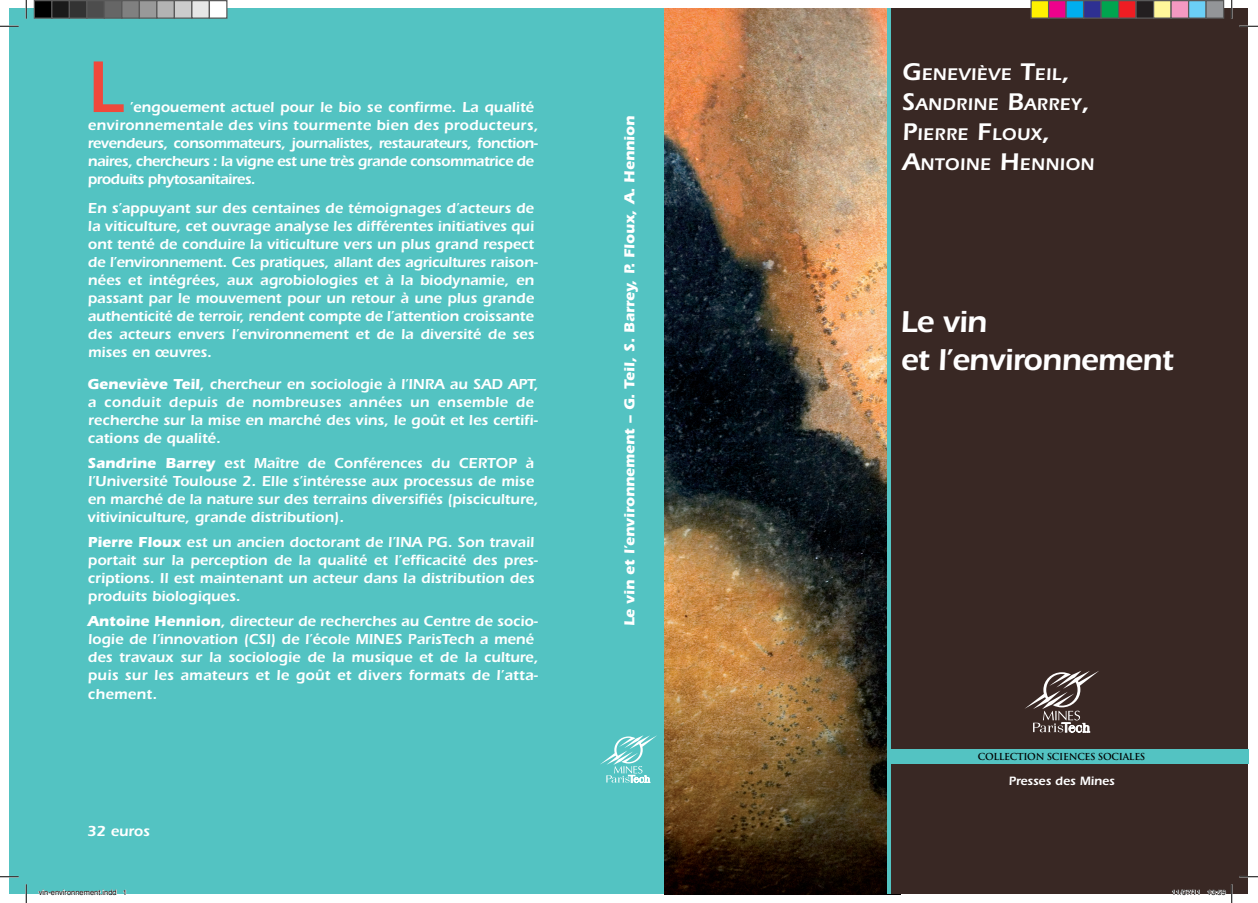
<style>
.page{position:relative;width:1258px;height:903px;background:#fff}
.page>*{position:absolute;margin:0;border:0;box-sizing:border-box;transform-origin:0 0}
.t1{font:600 75px "Myriad Pro";color:#ef493c}
.t2{font:600 31.25px/37.5px "Itc Eras";letter-spacing:-.02em;color:#fff}
.t3{font:600 17.5px/30px "Itc Eras";letter-spacing:.03em;color:#fff}
.t4{font:600 15px/18px "Itc Eras";color:#fff}
.t5{font:600 15px/18px "Itc Eras";letter-spacing:-.03em;color:#fff}
.t6{font:700 15px "Itc Eras";color:#fff}
.t7{font:600 12.5px "Itc Eras";color:#fff}
.t8{font:700 9.38px "Trajan";letter-spacing:-.03em;color:#000}
.t9{font:7.5px "Helvetica";color:#000}
.s1{font-weight:700}
.s2{font-size:25px}
</style>
<div class="page">
<div style="left:10px;top:9px;width:1238px;height:885px;background:#53c3c2"></div>
<img style="left:665px;top:9px;width:222px;height:885px">
<div style="left:888px;top:9px;width:360px;height:885px;background:#392824"></div>
<div style="left:891px;top:749px;width:357px;height:15px;background:#53c3c2"></div>
<hr style="left:888px;top:9px;width:3px;height:885px;background:#53c3c2">
<svg style="left:1025px;top:671px;width:74px;height:61px"></svg>
<svg style="left:600px;top:735px;width:57px;height:48px"></svg>
<svg style="left:0;top:25px;width:19px;height:2px"></svg>
<svg style="left:1239px;top:25px;width:19px;height:2px"></svg>
<svg style="left:0;top:876px;width:19px;height:1px"></svg>
<svg style="left:1239px;top:876px;width:19px;height:1px"></svg>
<svg style="left:25px;top:0;width:2px;height:19px"></svg>
<svg style="left:25px;top:884px;width:2px;height:19px"></svg>
<svg style="left:1231px;top:0;width:1px;height:19px"></svg>
<div style="left:34px;top:1px;width:18px;height:17px;background:#000"></div>
<div style="left:34px;top:0;width:18px;height:19px;border:1px solid #595959"></div>
<div style="left:52px;top:1px;width:17px;height:17px;background:#1a1a1a"></div>
<div style="left:51px;top:0;width:19px;height:19px;border:1px solid #595959"></div>
<div style="left:69px;top:1px;width:18px;height:17px;background:#333"></div>
<div style="left:69px;top:0;width:19px;height:19px;border:1px solid #595959"></div>
<div style="left:87px;top:1px;width:17px;height:17px;background:#4d4d4d"></div>
<div style="left:86px;top:0;width:19px;height:19px;border:1px solid #595959"></div>
<div style="left:104px;top:1px;width:18px;height:17px;background:#666"></div>
<div style="left:104px;top:0;width:18px;height:19px;border:1px solid #595959"></div>
<div style="left:122px;top:1px;width:17px;height:17px;background:#808080"></div>
<div style="left:121px;top:0;width:19px;height:19px;border:1px solid #595959"></div>
<div style="left:139px;top:1px;width:18px;height:17px;background:#999"></div>
<div style="left:139px;top:0;width:19px;height:19px;border:1px solid #595959"></div>
<div style="left:157px;top:1px;width:17px;height:17px;background:#b3b3b3"></div>
<div style="left:156px;top:0;width:19px;height:19px;border:1px solid #595959"></div>
<div style="left:174px;top:1px;width:18px;height:17px;background:#ccc"></div>
<div style="left:174px;top:0;width:18px;height:19px;border:1px solid #595959"></div>
<div style="left:192px;top:1px;width:17px;height:17px;background:#e6e6e6"></div>
<div style="left:191px;top:0;width:19px;height:19px;border:1px solid #595959"></div>
<div style="left:209px;top:1px;width:18px;height:17px;background:#fff"></div>
<div style="left:209px;top:0;width:19px;height:19px;border:1px solid #595959"></div>
<div style="left:1031px;top:1px;width:18px;height:17px;background:#fff101"></div>
<div style="left:1030px;top:0;width:19px;height:19px;border:1px solid #595959"></div>
<div style="left:1049px;top:1px;width:17px;height:17px;background:#ed028c"></div>
<div style="left:1048px;top:0;width:19px;height:19px;border:1px solid #595959"></div>
<div style="left:1066px;top:1px;width:18px;height:17px;background:#00aeef"></div>
<div style="left:1065px;top:0;width:19px;height:19px;border:1px solid #595959"></div>
<div style="left:1084px;top:1px;width:17px;height:17px;background:#2e3092"></div>
<div style="left:1083px;top:0;width:19px;height:19px;border:1px solid #595959"></div>
<div style="left:1101px;top:1px;width:18px;height:17px;background:#00a54f"></div>
<div style="left:1100px;top:0;width:19px;height:19px;border:1px solid #595959"></div>
<div style="left:1119px;top:1px;width:17px;height:17px;background:#ee1d23"></div>
<div style="left:1118px;top:0;width:19px;height:19px;border:1px solid #595959"></div>
<div style="left:1136px;top:1px;width:18px;height:17px;background:#231f20"></div>
<div style="left:1135px;top:0;width:19px;height:19px;border:1px solid #595959"></div>
<div style="left:1154px;top:1px;width:17px;height:17px;background:#fff79a"></div>
<div style="left:1153px;top:0;width:19px;height:19px;border:1px solid #595959"></div>
<div style="left:1171px;top:1px;width:18px;height:17px;background:#f499c2"></div>
<div style="left:1170px;top:0;width:19px;height:19px;border:1px solid #595959"></div>
<div style="left:1189px;top:1px;width:17px;height:17px;background:#6bcff6"></div>
<div style="left:1188px;top:0;width:19px;height:19px;border:1px solid #595959"></div>
<div style="left:1206px;top:1px;width:18px;height:17px;background:#939598"></div>
<div style="left:1205px;top:0;width:19px;height:19px;border:1px solid #595959"></div>
<svg style="left:38px;top:889px;width:79px;height:5px"></svg>
<svg style="left:1172px;top:890px;width:28px;height:4px"></svg>
<svg style="left:1207px;top:884px;width:25px;height:19px"></svg>
<h1 class="t1" style="left:88px;top:39px;width:38px">L</h1>
<p class="t5" style="left:88px;top:98px;width:452px;text-indent:42px">’engouement actuel pour le bio se confirme. La qualité environnementale des vins tourmente bien des producteurs, revendeurs, consommateurs, journalistes, restaurateurs, fonction&shy;naires, chercheurs : la vigne est une très grande consommatrice de produits phytosanitaires.</p>
<p class="t4" style="left:88px;top:199px;width:452px">En s’appuyant sur des centaines de témoignages d’acteurs de la viticulture, cet ouvrage analyse les différentes initiatives qui ont tenté de conduire la viticulture vers un plus grand respect de l’environnement. Ces pratiques, allant des agricultures raison&shy;nées et intégrées, aux agrobiologies et à la biodynamie, en passant par le mouvement pour un retour à une plus grande authenticité de terroir, rendent compte de l’attention croissante des acteurs envers l’environnement et de la diversité de ses mises en œuvres.</p>
<p class="t4" style="left:88px;top:375px;width:452px"><span class="s1">Geneviève Teil</span>, chercheur en sociologie à l’INRA au SAD APT, a conduit depuis de nombreuses années un ensemble de recherche sur la mise en marché des vins, le goût et les certifi&shy;cations de qualité.</p>
<p class="t4" style="left:88px;top:454px;width:452px"><span class="s1">Sandrine Barrey</span> est Maî tre de Conférences du CERTOP à l’Université Toulouse 2. Elle s’inté resse aux processus de mise en marché de la nature sur des terrains diversifiés (pisciculture, vitiviniculture, grande distribution).</p>
<p class="t4" style="left:88px;top:533px;width:452px"><span class="s1">Pierre Floux</span> est un ancien doctorant de l’INA PG. Son travail portait sur la perception de la qualité et l’efficacité des pres&shy;criptions. Il est maintenant un acteur dans la distribution des produits biologiques.</p>
<p class="t4" style="left:87px;top:612px;width:453px"><span class="s1">Antoine Hennion</span>, directeur de recherches au Centre de socio&shy;logie de l’innovation (CSI) de l’école MINES ParisTech a mené des travaux sur la sociologie de la musique et de la culture, puis sur les amateurs et le goût et divers formats de l’atta&shy;chement.</p>
<p class="t4" style="left:87px;top:822px;width:64px">32 euros</p>
<p class="t6" style="left:621px;top:626px;width:512px;rotate:-90deg">Le vin et l’environnement – G. Teil, S. Barrey, P. Floux, A. Hennion</p>
<p class="t3" style="left:902px;top:60px;width:194px"><span class="s2">G</span>ENEVIÈVE <span class="s2">T</span>EIL<span class="s2">,<br>S</span>ANDRINE <span class="s2">B</span>ARREY<span class="s2">,<br>P</span>IERRE <span class="s2">F</span>LOUX<span class="s2">,<br>A</span>NTOINE <span class="s2">H</span>ENNION</p>
<h2 class="t2" style="left:901px;top:303px;width:274px">Le vin<br>et l’environnement</h2>
<p class="t8" style="left:978px;top:751px;width:169px">COLLECTION SCIENCES SOCIALES</p>
<p class="t7" style="left:1009px;top:773px;width:108px">Presses des Mines</p>
<p class="t9" style="left:39px;top:886px;width:90px">vin-environnement.indd 1</p>
<p class="t9" style="left:1172px;top:886px;width:56px">11/07/11 13:59</p>
</div>
